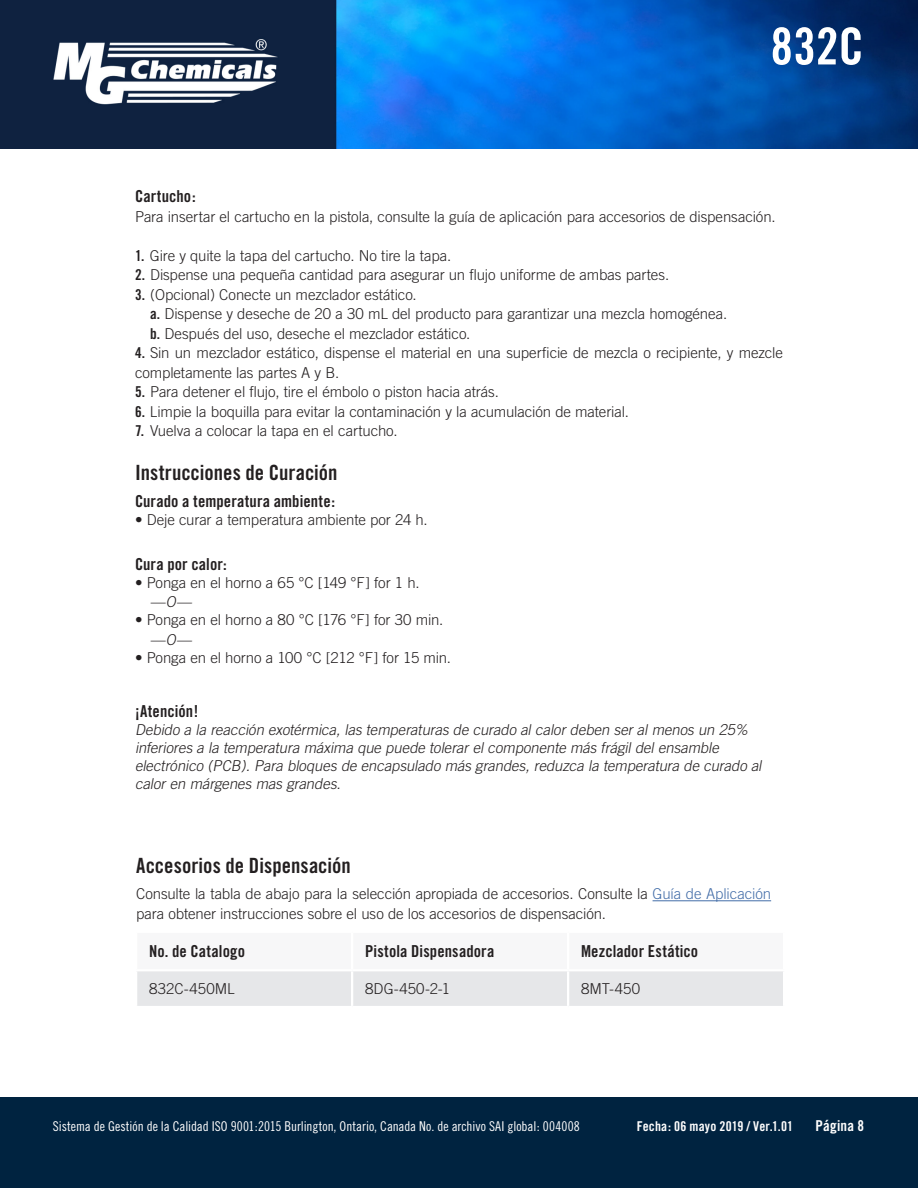
<style>
.page{position:relative;width:918px;height:1188px;background:#fff}
.page>*{position:absolute;margin:0;border:0;box-sizing:border-box;transform-origin:0 0}
.t1{font:51px "Trade Gothic Bold Cond Twenty";color:#fff}
.Subhead_Style{font:21px "Trade Gothic Bold Cond Twenty";color:#231f20}
.t2{font:16.5px "Trade Gothic Bold Cond Twenty";letter-spacing:.005em;color:#231f20}
.Paragraph_Text_Style{font:300 15px/19.5px "Trade Gothic";letter-spacing:-.005em;color:#231f20}
.t3{font:italic 300 15px/18px "Trade Gothic";color:#231f20}
.t4{font:15px "Trade Gothic Bold Cond Twenty";letter-spacing:.015em;color:#fff}
.t5{font:13.5px "Trade Gothic Cond Eighteen";color:#fff}
.t6{font:13.5px "Trade Gothic Bold Cond Twenty";letter-spacing:.015em;color:#fff}
.s1{font-family:"Trade Gothic Bold Cond Twenty";font-weight:400}
.s2{color:#436da8}
</style>
<div class="page">
<img style="left:0;top:0;width:918px;height:149px">
<div style="left:0;top:1097px;width:918px;height:91px;background:#002340"></div>
<div style="left:137px;top:971px;width:646px;height:35px;background:#e6e7e9"></div>
<hr style="left:351px;top:971px;width:2px;height:35px;background:#fff">
<hr style="left:567px;top:971px;width:2px;height:35px;background:#fff">
<hr style="left:653px;top:900px;width:118px;height:1px;background:#436da8">
<h1 class="t1" style="left:770px;top:15px;width:95px">832C</h1>
<p class="t2" style="left:135px;top:186px;width:62px">Cartucho:</p>
<p class="Paragraph_Text_Style" style="left:135px;top:207px;width:642px">Para insertar el cartucho en la pistola, consulte la guía de aplicación para accesorios de dispensación.</p>
<p class="Paragraph_Text_Style" style="left:135px;top:246px;width:318px"><span class="s1">1.</span> Gire y quite la tapa del cartucho. No tire la tapa.</p>
<p class="Paragraph_Text_Style" style="left:135px;top:265px;width:536px"><span class="s1">2.</span> Dispense una pequeña cantidad para asegurar un flujo uniforme de ambas partes.</p>
<p class="Paragraph_Text_Style" style="left:135px;top:285px;width:283px"><span class="s1">3.</span> (Opcional) Conecte un mezclador estático.</p>
<p class="Paragraph_Text_Style" style="left:150px;top:304px;width:579px"><span class="s1">a.</span> Dispense y deseche de 20 a 30 mL del producto para garantizar una mezcla homogénea.</p>
<p class="Paragraph_Text_Style" style="left:150px;top:324px;width:322px"><span class="s1">b.</span> Después del uso, deseche el mezclador estático.</p>
<p class="Paragraph_Text_Style" style="left:135px;top:343px;width:649px"><span class="s1">4.</span> Sin un mezclador estático, dispense el material en una superficie de mezcla o recipiente, y mezcle completamente las partes A y B.</p>
<p class="Paragraph_Text_Style" style="left:135px;top:382px;width:365px"><span class="s1">5.</span> Para detener el flujo, tire el émbolo o piston hacia atrás.</p>
<p class="Paragraph_Text_Style" style="left:135px;top:402px;width:495px"><span class="s1">6.</span> Limpie la boquilla para evitar la contaminación y la acumulación de material.</p>
<p class="Paragraph_Text_Style" style="left:135px;top:421px;width:264px"><span class="s1">7.</span> Vuelva a colocar la tapa en el cartucho.</p>
<p class="Subhead_Style" style="left:135px;top:459px;width:204px">Instrucciones de Curación</p>
<p class="t2" style="left:135px;top:491px;width:202px">Curado a temperatura ambiente:</p>
<p class="Paragraph_Text_Style" style="left:135px;top:509px;width:294px">• Deje curar a temperatura ambiente por 24 h.</p>
<p class="t2" style="left:135px;top:554px;width:93px">Cura por calor:</p>
<p class="Paragraph_Text_Style" style="left:135px;top:572px;width:286px">• Ponga en el horno a 65 °C [149 °F] for 1 h.</p>
<p class="t3" style="left:150px;top:592px;width:46px">—O—</p>
<p class="Paragraph_Text_Style" style="left:135px;top:610px;width:310px">• Ponga en el horno a 80 °C [176 °F] for 30 min.</p>
<p class="t3" style="left:150px;top:630px;width:46px">—O—</p>
<p class="Paragraph_Text_Style" style="left:135px;top:647px;width:318px">• Ponga en el horno a 100 °C [212 °F] for 15 min.</p>
<p class="t2" style="left:135px;top:701px;width:65px">¡Atención!</p>
<p class="t3" style="left:135px;top:720px;width:631px">Debido a la reacción exotérmica, las temperaturas de curado al calor deben ser al menos un 25% inferiores a la temperatura máxima que puede tolerar el componente más frágil del ensamble electrónico (PCB). Para bloques de encapsulado más grandes, reduzca la temperatura de curado al calor en márgenes mas grandes.</p>
<p class="Subhead_Style" style="left:136px;top:853px;width:216px">Accesorios de Dispensación</p>
<p class="Paragraph_Text_Style" style="left:136px;top:884px;width:637px">Consulte la tabla de abajo para la selección apropiada de accesorios. Consulte la <span class="s2">Guía de Aplicación </span>para obtener instrucciones sobre el uso de los accesorios de dispensación.</p>
<p class="t2" style="left:149px;top:941px;width:97px">No. de Catalogo</p>
<p class="t2" style="left:365px;top:941px;width:131px">Pistola Dispensadora</p>
<p class="t2" style="left:581px;top:941px;width:119px">Mezclador Estático</p>
<p class="Paragraph_Text_Style" style="left:149px;top:979px;width:87px">832C-450ML</p>
<p class="Paragraph_Text_Style" style="left:365px;top:979px;width:87px">8DG-450-2-1</p>
<p class="Paragraph_Text_Style" style="left:581px;top:979px;width:61px">8MT-450</p>
<p class="t5" style="left:53px;top:1118px;width:528px">Sistema de Gestión de la Calidad ISO 9001:2015 Burlington, Ontario, Canada No. de archivo SAI global: 004008</p>
<p class="t6" style="left:637px;top:1118px;width:158px">Fecha: 06 mayo 2019 / Ver.1.01</p>
<p class="t4" style="left:816px;top:1116px;width:50px">Página 8</p>
</div>
